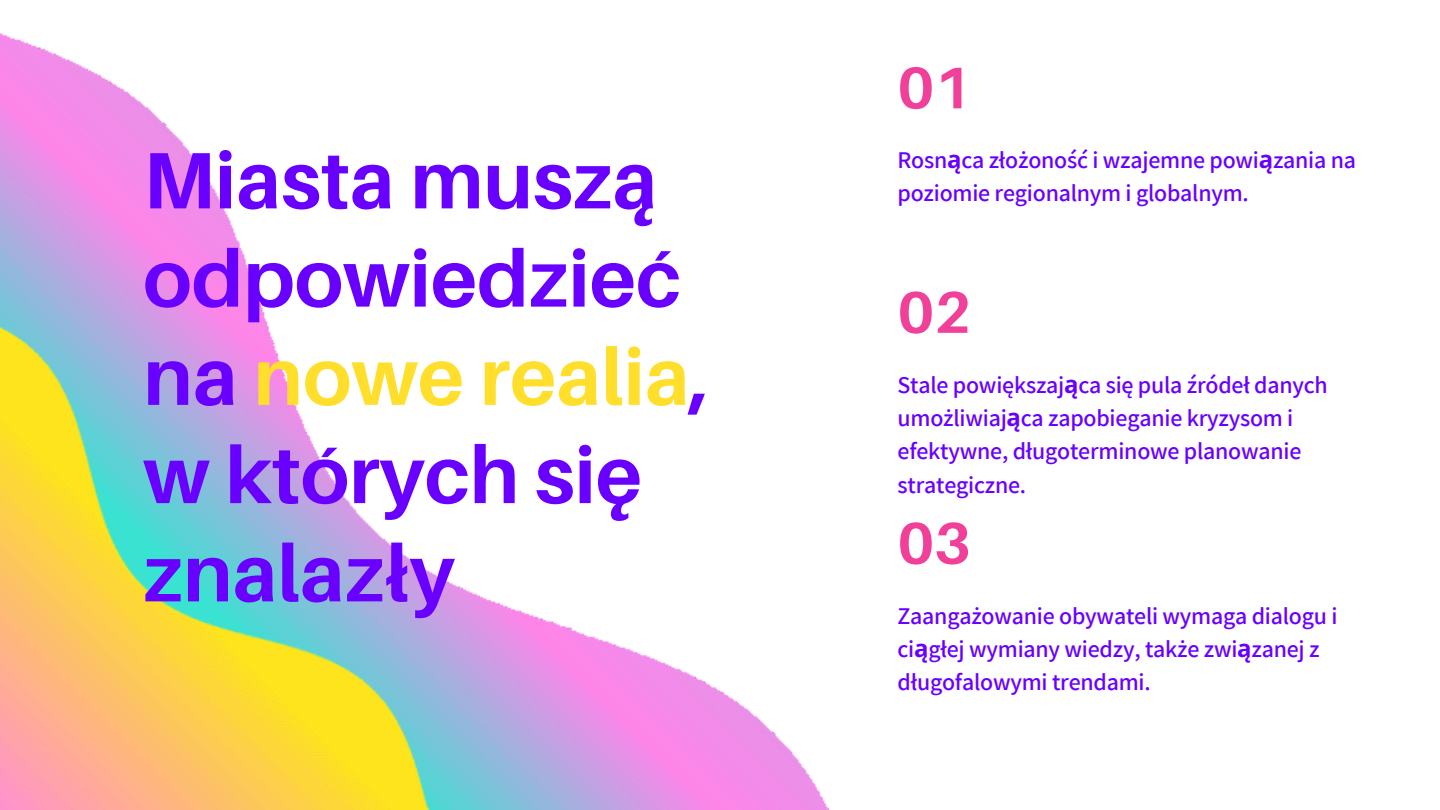
<style>
.page{position:relative;width:1440px;height:810px;background:#fff}
.page>*{position:absolute;margin:0;border:0;box-sizing:border-box;transform-origin:0 0}
.t1{font:700 80px/98.2px "Aileron";color:#6900ff}
.t2{font:700 58.8px "Aileron";color:#f1409a}
.t3{font:600 24px/33.3px "Assistant";letter-spacing:-.01em;color:#6900ff}
.s1{color:#ffdf2b}
.s2{font-family:"Noto Sans";font-weight:700}
</style>
<div class="page">
<img style="left:0;top:33px;width:830px;height:777px">
<p class="t2" style="left:898px;top:51px;width:75px">01</p>
<p class="t1" style="left:143px;top:130px;width:568px">Miasta muszą odpowiedzieć na <span class="s1">nowe realia</span>, w których się znalazły</p>
<p class="t3" style="left:898px;top:143px;width:460px">Rosn<span class="s2">ą</span>ca złożoność i wzajemne powi<span class="s2">ą</span>zania na poziomie regionalnym i globalnym.</p>
<p class="t2" style="left:898px;top:276px;width:75px">02</p>
<p class="t3" style="left:898px;top:367px;width:432px">Stale powiększaj<span class="s2">ą</span>ca się pula źródeł danych umożliwiaj<span class="s2">ą</span>ca zapobieganie kryzysom i efektywne, długoterminowe planowanie strategiczne.</p>
<p class="t2" style="left:898px;top:507px;width:75px">03</p>
<p class="t3" style="left:898px;top:598px;width:442px">Zaangażowanie obywateli wymaga dialogu i ci<span class="s2">ą</span>głej wymiany wiedzy, także zwi<span class="s2">ą</span>zanej z długofalowymi trendami.</p>
</div>
